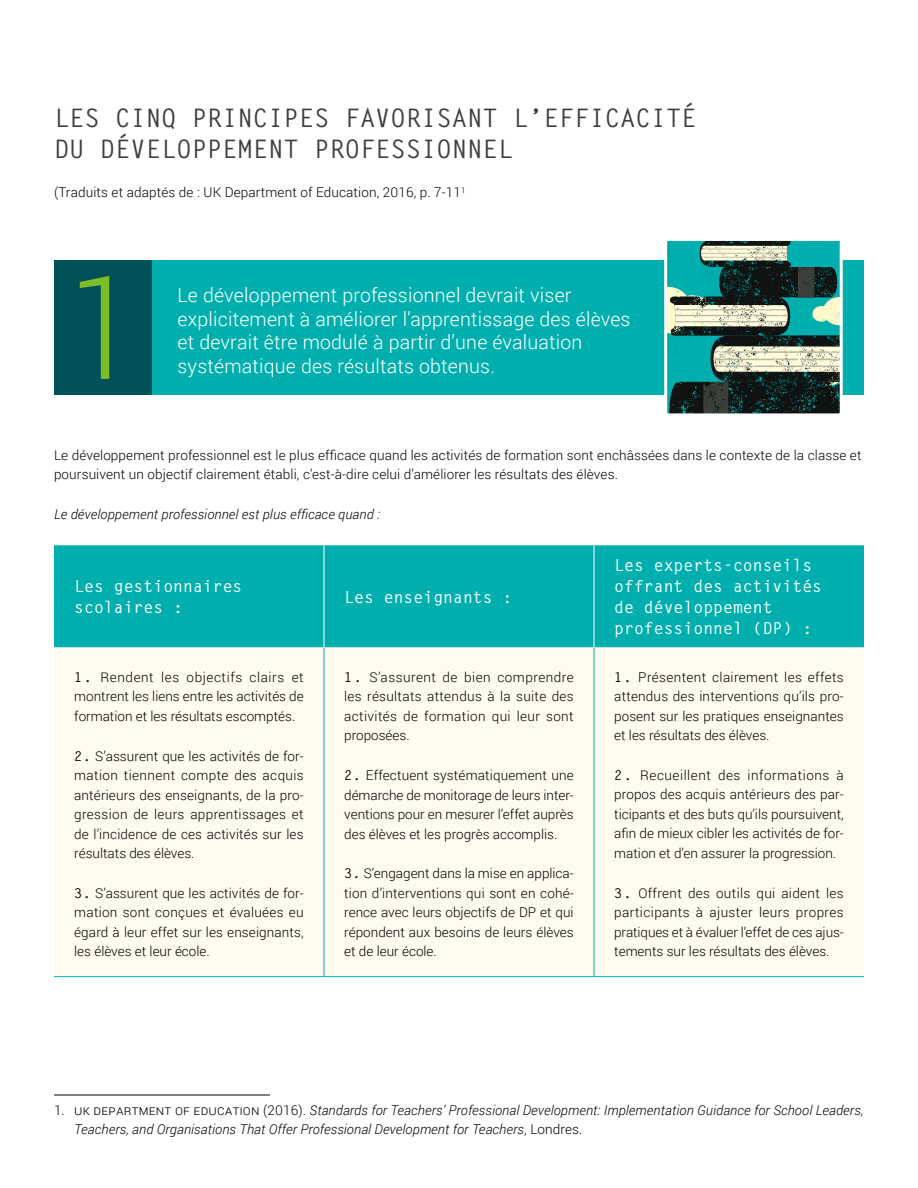
<style>
.page{position:relative;width:918px;height:1188px;background:#fff}
.page>*{position:absolute;margin:0;border:0;box-sizing:border-box;transform-origin:0 0}
.t1{font:300 144px "Roboto Condensed";color:#7dbd28}
.t2{font:700 25.5px/30.6px "Letter Gothic Std";color:#3c403a}
.t3{font:300 19.5px/23.4px "Roboto";letter-spacing:.01em;color:#fff}
.t4{font:700 16.5px/21px "Letter Gothic Std";color:#fff}
.t5{font:300 13.5px/19.5px "Roboto";letter-spacing:.005em;color:#000;text-align:justify}
.t6{font:italic 300 13.5px/19.5px "Roboto";letter-spacing:.01em;color:#000}
.s1{font-family:"Letter Gothic Std";font-weight:700}
.s2{font-style:normal}
</style>
<div class="page">
<div style="left:54px;top:545px;width:810px;height:103px;background:#00afad"></div>
<div style="left:54px;top:648px;width:810px;height:328px;background:#fffcef"></div>
<hr style="left:594px;top:545px;width:1px;height:103px;background:#fff">
<hr style="left:324px;top:648px;width:1px;height:328px;background:#00afad">
<hr style="left:594px;top:648px;width:1px;height:328px;background:#00afad">
<hr style="left:54px;top:976px;width:270px;height:1px;background:#00afad">
<hr style="left:324px;top:976px;width:270px;height:1px;background:#00afad">
<hr style="left:594px;top:976px;width:270px;height:1px;background:#00afad">
<hr style="left:324px;top:545px;width:1px;height:103px;background:#fff">
<hr style="left:54px;top:1095px;width:216px;height:1px;background:#000">
<div style="left:144px;top:260px;width:719px;height:135px;background:#00afad"></div>
<svg style="left:668px;top:242px;width:171px;height:170px"></svg>
<div style="left:664px;top:238px;width:179px;height:178px;border:3px solid #fff"></div>
<div style="left:54px;top:260px;width:97px;height:135px;background:#005158"></div>
<h2 class="t2" style="left:54px;top:103px;width:644px">LES CINQ PRINCIPES FAVORISANT L’EFFICACITÉ<br>DU DÉVELOPPEMENT PROFESSIONNEL</h2>
<p class="t5" style="left:54px;top:182px;width:413px">(Traduits et adaptés de : UK Department of Education, 2016, p. 7-11<sup>1</sup></p>
<h1 class="t1" style="left:69px;top:227px;width:69px">1</h1>
<h3 class="t3" style="left:178px;top:283px;width:455px">Le développement professionnel devrait viser explicitement à améliorer l’apprentissage des élèves et devrait être modulé à partir d’une évaluation systématique des résultats obtenus.</h3>
<p class="t5" style="left:54px;top:445px;width:809px">Le développement professionnel est le plus efficace quand les activités de formation sont enchâssées dans le contexte de la classe et poursuivent un objectif clairement établi, c’est-à-dire celui d’améliorer les résultats des élèves.</p>
<p class="t6" style="left:54px;top:504px;width:327px">Le développement professionnel est plus efficace quand :</p>
<p class="t4" style="left:74px;top:576px;width:170px">Les gestionnaires scolaires :</p>
<p class="t4" style="left:344px;top:586px;width:170px">Les enseignants :</p>
<p class="t5" style="left:74px;top:667px;width:231px"><span class="s1">1.</span> Rendent les objectifs clairs et montrent les liens entre les activités de formation et les résultats escomptés.</p>
<p class="t5" style="left:74px;top:746px;width:231px"><span class="s1">2.</span> S’assurent que les activités de for&shy;mation tiennent compte des acquis antérieurs des enseignants, de la pro&shy;gression de leurs apprentissages et de l’incidence de ces activités sur les résultats des élèves.</p>
<p class="t5" style="left:74px;top:883px;width:231px"><span class="s1">3.</span> S’assurent que les activités de for&shy;mation sont conçues et évaluées eu égard à leur effet sur les enseignants, les élèves et leur école.</p>
<p class="t5" style="left:344px;top:667px;width:231px"><span class="s1">1.</span> S’assurent de bien comprendre les résultats attendus à la suite des activités de formation qui leur sont proposées.</p>
<p class="t5" style="left:344px;top:765px;width:231px"><span class="s1">2.</span> Effectuent systématiquement une démarche de monitorage de leurs inter&shy;ventions pour en mesurer l’effet auprès des élèves et les progrès accomplis.</p>
<p class="t5" style="left:344px;top:863px;width:231px"><span class="s1">3.</span> S’engagent dans la mise en applica&shy;tion d’interventions qui sont en cohé&shy;rence avec leurs objectifs de DP et qui répondent aux besoins de leurs élèves et de leur école.</p>
<p class="t4" style="left:614px;top:555px;width:209px">Les experts-conseils offrant des activités de développement professionnel (DP) :</p>
<p class="t5" style="left:614px;top:667px;width:231px"><span class="s1">1.</span> Présentent clairement les effets attendus des interventions qu’ils pro&shy;posent sur les pratiques enseignantes et les résultats des élèves.</p>
<p class="t5" style="left:614px;top:765px;width:231px"><span class="s1">2.</span> Recueillent des informations à propos des acquis antérieurs des par&shy;ticipants et des buts qu’ils poursuivent, afin de mieux cibler les activités de for&shy;mation et d’en assurer la progression.</p>
<p class="t5" style="left:614px;top:883px;width:231px"><span class="s1">3.</span> Offrent des outils qui aident les participants à ajuster leurs propres pratiques et à évaluer l’effet de ces ajus&shy;tements sur les résultats des élèves.</p>
<p class="t6" style="left:74px;top:1100px;width:791px;text-indent:-20px"><span class="s2">1. UK Department of Edu cation (2016).</span> Standards for Teachers’ Professional Development: Implementation Guidance for School Leaders,<br>Teachers, and Organisations That Offer Professional Development for Teachers<span class="s2">, Londres.</span></p>
</div>
